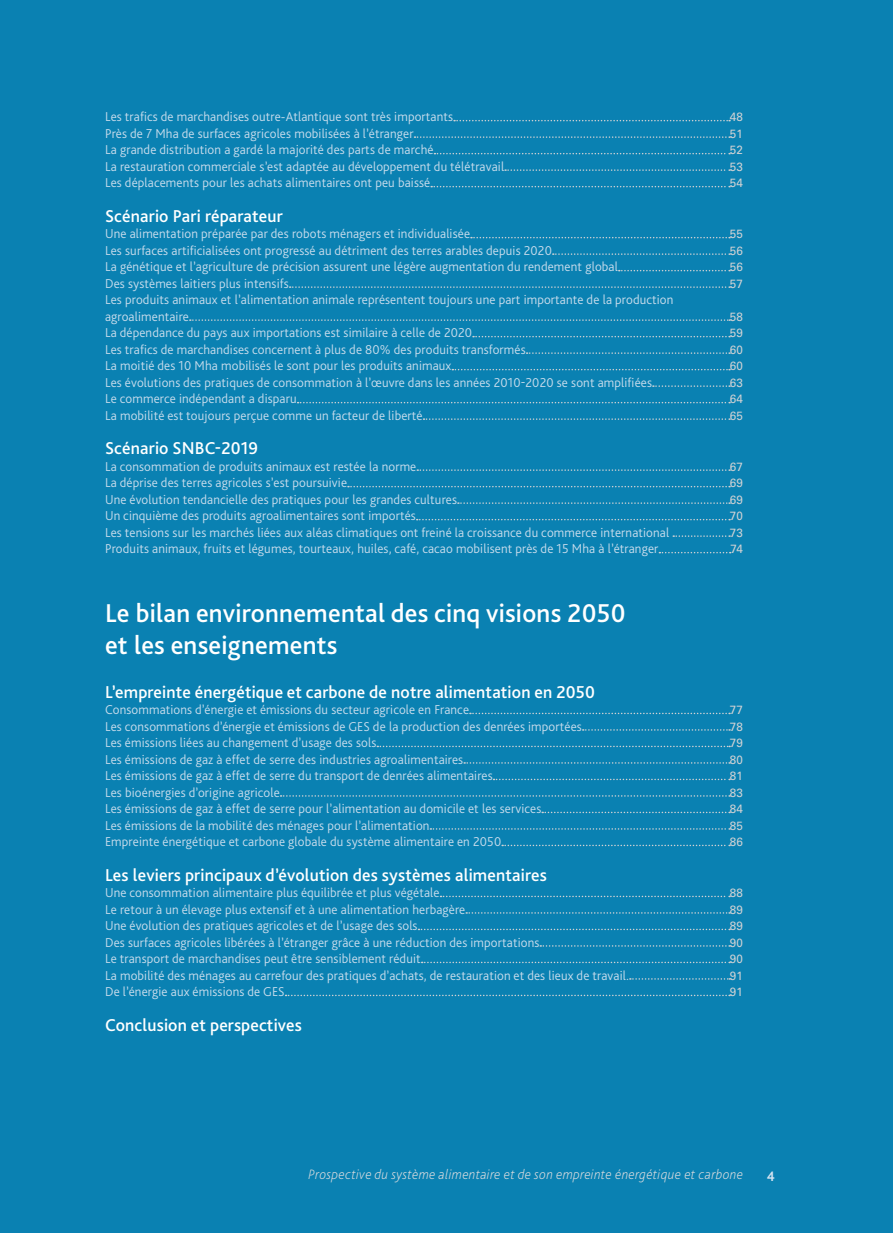
<style>
.page{position:relative;width:893px;height:1233px;background:#fff}
.page>*{position:absolute;margin:0;border:0;box-sizing:border-box;transform-origin:0 0}
.t1{font:500 27px/32.4px "Bliss Pro";letter-spacing:.01em;color:#fff}
.t2{font:500 18px "Bliss Pro";letter-spacing:.01em;color:#fff}
.xx_DDPP_Footer{font:italic 200 14.25px "Bliss Pro";letter-spacing:.025em;color:#dcdddf}
.xx_DDPP_Footer-2{font:700 14.25px "Bliss Pro";color:#d5e4f1}
.t3{font:300 13.5px/16.5px "Bliss Pro";letter-spacing:.01em;color:#c8dcec}
.t4{font:12px "Univers LT Std";letter-spacing:.01em;color:#d1d2d4}
.s1{font-family:"Univers LT Std";font-weight:400;font-size:12px;color:#0a81b2}
</style>
<div class="page">
<div style="left:0;top:0;width:892px;height:1233px;background:#0a81b2"></div>
<svg style="left:454px;top:120px;width:276px;height:1px"></svg>
<svg style="left:414px;top:136px;width:316px;height:2px"></svg>
<svg style="left:434px;top:153px;width:296px;height:1px"></svg>
<svg style="left:505px;top:169px;width:225px;height:2px"></svg>
<svg style="left:431px;top:186px;width:299px;height:1px"></svg>
<svg style="left:471px;top:237px;width:259px;height:1px"></svg>
<svg style="left:552px;top:253px;width:178px;height:2px"></svg>
<svg style="left:618px;top:270px;width:112px;height:1px"></svg>
<svg style="left:290px;top:286px;width:440px;height:2px"></svg>
<svg style="left:190px;top:319px;width:540px;height:2px"></svg>
<svg style="left:473px;top:336px;width:257px;height:1px"></svg>
<svg style="left:526px;top:352px;width:204px;height:2px"></svg>
<svg style="left:452px;top:369px;width:278px;height:1px"></svg>
<svg style="left:653px;top:385px;width:77px;height:2px"></svg>
<svg style="left:297px;top:402px;width:433px;height:1px"></svg>
<svg style="left:423px;top:418px;width:307px;height:2px"></svg>
<svg style="left:417px;top:469px;width:313px;height:2px"></svg>
<svg style="left:348px;top:486px;width:382px;height:1px"></svg>
<svg style="left:458px;top:502px;width:272px;height:2px"></svg>
<svg style="left:417px;top:519px;width:313px;height:1px"></svg>
<svg style="left:673px;top:535px;width:57px;height:2px"></svg>
<svg style="left:659px;top:552px;width:71px;height:1px"></svg>
<svg style="left:470px;top:713px;width:260px;height:1px"></svg>
<svg style="left:582px;top:729px;width:148px;height:2px"></svg>
<svg style="left:377px;top:746px;width:353px;height:1px"></svg>
<svg style="left:464px;top:762px;width:266px;height:2px"></svg>
<svg style="left:493px;top:779px;width:237px;height:1px"></svg>
<svg style="left:280px;top:795px;width:450px;height:2px"></svg>
<svg style="left:542px;top:812px;width:188px;height:1px"></svg>
<svg style="left:430px;top:828px;width:300px;height:2px"></svg>
<svg style="left:502px;top:845px;width:228px;height:1px"></svg>
<svg style="left:440px;top:896px;width:290px;height:1px"></svg>
<svg style="left:466px;top:912px;width:264px;height:2px"></svg>
<svg style="left:418px;top:929px;width:312px;height:1px"></svg>
<svg style="left:540px;top:945px;width:190px;height:2px"></svg>
<svg style="left:421px;top:962px;width:309px;height:1px"></svg>
<svg style="left:630px;top:978px;width:100px;height:2px"></svg>
<svg style="left:285px;top:995px;width:445px;height:1px"></svg>
<p class="t3" style="left:105px;top:109px;width:349px">Les trafics de marchandises outre-Atlantique sont très importants</p>
<p class="t4" style="left:729px;top:110px;width:15px">48</p>
<p class="t3" style="left:105px;top:125px;width:310px">Près de 7 Mha de surfaces agricoles mobilisées à l’étranger</p>
<p class="t4" style="left:729px;top:127px;width:15px">51</p>
<p class="t3" style="left:105px;top:142px;width:330px">La grande distribution a gardé la majorité des parts de marché</p>
<p class="t4" style="left:729px;top:143px;width:15px">52</p>
<p class="t3" style="left:105px;top:158px;width:400px">La restauration commerciale s’est adaptée au développement du télétravail</p>
<p class="t4" style="left:729px;top:160px;width:15px">53</p>
<p class="t3" style="left:105px;top:175px;width:327px">Les déplacements pour les achats alimentaires ont peu baissé</p>
<p class="t4" style="left:729px;top:176px;width:15px">54</p>
<p class="t2" style="left:105px;top:205px;width:179px">Scénario Pari réparateur</p>
<p class="t3" style="left:105px;top:226px;width:366px">Une alimentation préparée par des robots ménagers et individualisée</p>
<p class="t4" style="left:729px;top:227px;width:15px">55</p>
<p class="t3" style="left:105px;top:242px;width:448px">Les surfaces artificialisées ont progressé au détriment des terres arables depuis 2020</p>
<p class="t4" style="left:729px;top:244px;width:15px">56</p>
<p class="t3" style="left:105px;top:259px;width:514px">La génétique et l’agriculture de précision assurent une légère augmentation du rendement global</p>
<p class="t4" style="left:729px;top:260px;width:15px">56</p>
<p class="t3" style="left:105px;top:275px;width:185px">Des systèmes laitiers plus intensifs</p>
<p class="t4" style="left:729px;top:277px;width:15px">57</p>
<p class="t3" style="left:105px;top:292px;width:570px">Les produits animaux et l’alimentation animale représentent toujours une part importante de la production agroalimentaire</p>
<p class="t4" style="left:729px;top:310px;width:15px">58</p>
<p class="t3" style="left:105px;top:325px;width:368px">La dépendance du pays aux importations est similaire à celle de 2020</p>
<p class="t4" style="left:729px;top:326px;width:15px">59</p>
<p class="t3" style="left:105px;top:341px;width:422px">Les trafics de marchandises concernent à plus de 80% des produits transformés</p>
<p class="t4" style="left:729px;top:343px;width:15px">60</p>
<p class="t3" style="left:105px;top:358px;width:348px">La moitié des 10 Mha mobilisés le sont pour les produits animaux</p>
<p class="t4" style="left:729px;top:359px;width:15px">60</p>
<p class="t3" style="left:105px;top:374px;width:548px">Les évolutions des pratiques de consommation à l’œuvre dans les années 2010-2020 se sont amplifiées</p>
<p class="t4" style="left:729px;top:376px;width:15px">63</p>
<p class="t3" style="left:105px;top:391px;width:193px">Le commerce indépendant a disparu</p>
<p class="t4" style="left:729px;top:392px;width:15px">64</p>
<p class="t3" style="left:105px;top:407px;width:319px">La mobilité est toujours perçue comme un facteur de liberté</p>
<p class="t4" style="left:729px;top:409px;width:15px">65</p>
<p class="t2" style="left:105px;top:437px;width:177px">Scénario SNBC-2019 <span class="s1">67</span></p>
<p class="t3" style="left:105px;top:458px;width:313px">La consommation de produits animaux est restée la norme</p>
<p class="t4" style="left:729px;top:460px;width:15px">67</p>
<p class="t3" style="left:105px;top:475px;width:243px">La déprise des terres agricoles s’est poursuivie</p>
<p class="t4" style="left:729px;top:476px;width:15px">69</p>
<p class="t3" style="left:105px;top:491px;width:353px">Une évolution tendancielle des pratiques pour les grandes cultures</p>
<p class="t4" style="left:729px;top:493px;width:15px">69</p>
<p class="t3" style="left:105px;top:508px;width:312px">Un cinquième des produits agroalimentaires sont importés</p>
<p class="t4" style="left:729px;top:509px;width:15px">70</p>
<p class="t3" style="left:105px;top:524px;width:565px">Les tensions sur les marchés liées aux aléas climatiques ont freiné la croissance du commerce international</p>
<p class="t4" style="left:729px;top:526px;width:15px">73</p>
<p class="t3" style="left:105px;top:541px;width:555px">Produits animaux, fruits et légumes, tourteaux, huiles, café, cacao mobilisent près de 15 Mha à l’étranger</p>
<p class="t4" style="left:730px;top:542px;width:14px">74</p>
<p class="t1" style="left:105px;top:597px;width:522px">Le bilan environnemental des cinq visions 2050 et les enseignements</p>
<p class="t2" style="left:105px;top:681px;width:491px">L’empreinte énergétique et carbone de notre alimentation en 2050</p>
<p class="t3" style="left:105px;top:701px;width:365px">Consommations d’énergie et émissions du secteur agricole en France</p>
<p class="t4" style="left:729px;top:703px;width:15px">77</p>
<p class="t3" style="left:105px;top:718px;width:478px">Les consommations d’énergie et émissions de GES de la production des denrées importées</p>
<p class="t4" style="left:729px;top:719px;width:15px">78</p>
<p class="t3" style="left:105px;top:734px;width:273px">Les émissions liées au changement d’usage des sols</p>
<p class="t4" style="left:729px;top:736px;width:15px">79</p>
<p class="t3" style="left:105px;top:751px;width:360px">Les émissions de gaz à effet de serre des industries agroalimentaires</p>
<p class="t4" style="left:729px;top:752px;width:15px">80</p>
<p class="t3" style="left:105px;top:767px;width:389px">Les émissions de gaz à effet de serre du transport de denrées alimentaires</p>
<p class="t4" style="left:729px;top:769px;width:15px">81</p>
<p class="t3" style="left:105px;top:784px;width:176px">Les bioénergies d’origine agricole</p>
<p class="t4" style="left:729px;top:785px;width:15px">83</p>
<p class="t3" style="left:105px;top:800px;width:438px">Les émissions de gaz à effet de serre pour l’alimentation au domicile et les services</p>
<p class="t4" style="left:729px;top:802px;width:15px">84</p>
<p class="t3" style="left:105px;top:817px;width:326px">Les émissions de la mobilité des ménages pour l’alimentation</p>
<p class="t4" style="left:729px;top:818px;width:15px">85</p>
<p class="t3" style="left:105px;top:833px;width:397px">Empreinte énergétique et carbone globale du système alimentaire en 2050</p>
<p class="t4" style="left:729px;top:835px;width:15px">86</p>
<p class="t2" style="left:105px;top:864px;width:443px">Les leviers principaux d’évolution des systèmes alimentaires</p>
<p class="t3" style="left:105px;top:884px;width:336px">Une consommation alimentaire plus équilibrée et plus végétale</p>
<p class="t4" style="left:729px;top:886px;width:15px">88</p>
<p class="t3" style="left:105px;top:901px;width:362px">Le retour à un élevage plus extensif et à une alimentation herbagère</p>
<p class="t4" style="left:729px;top:902px;width:15px">89</p>
<p class="t3" style="left:105px;top:917px;width:314px">Une évolution des pratiques agricoles et de l’usage des sols</p>
<p class="t4" style="left:729px;top:919px;width:15px">89</p>
<p class="t3" style="left:105px;top:934px;width:436px">Des surfaces agricoles libérées à l’étranger grâce à une réduction des importations</p>
<p class="t4" style="left:729px;top:935px;width:15px">90</p>
<p class="t3" style="left:105px;top:950px;width:317px">Le transport de marchandises peut être sensiblement réduit</p>
<p class="t4" style="left:729px;top:952px;width:15px">90</p>
<p class="t3" style="left:105px;top:967px;width:525px">La mobilité des ménages au carrefour des pratiques d’achats, de restauration et des lieux de travail.</p>
<p class="t4" style="left:729px;top:968px;width:15px">91</p>
<p class="t3" style="left:105px;top:983px;width:181px">De l’énergie aux émissions de GES</p>
<p class="t4" style="left:729px;top:985px;width:15px">91</p>
<p class="t2" style="left:105px;top:1014px;width:231px">Conclusion et perspectives <span class="s1">93</span></p>
<p class="xx_DDPP_Footer" style="left:308px;top:1166px;width:436px">Prospective du système alimentaire et de son empreinte énergétique et carbone</p>
<p class="xx_DDPP_Footer-2" style="left:766px;top:1167px;width:10px">4</p>
</div>
